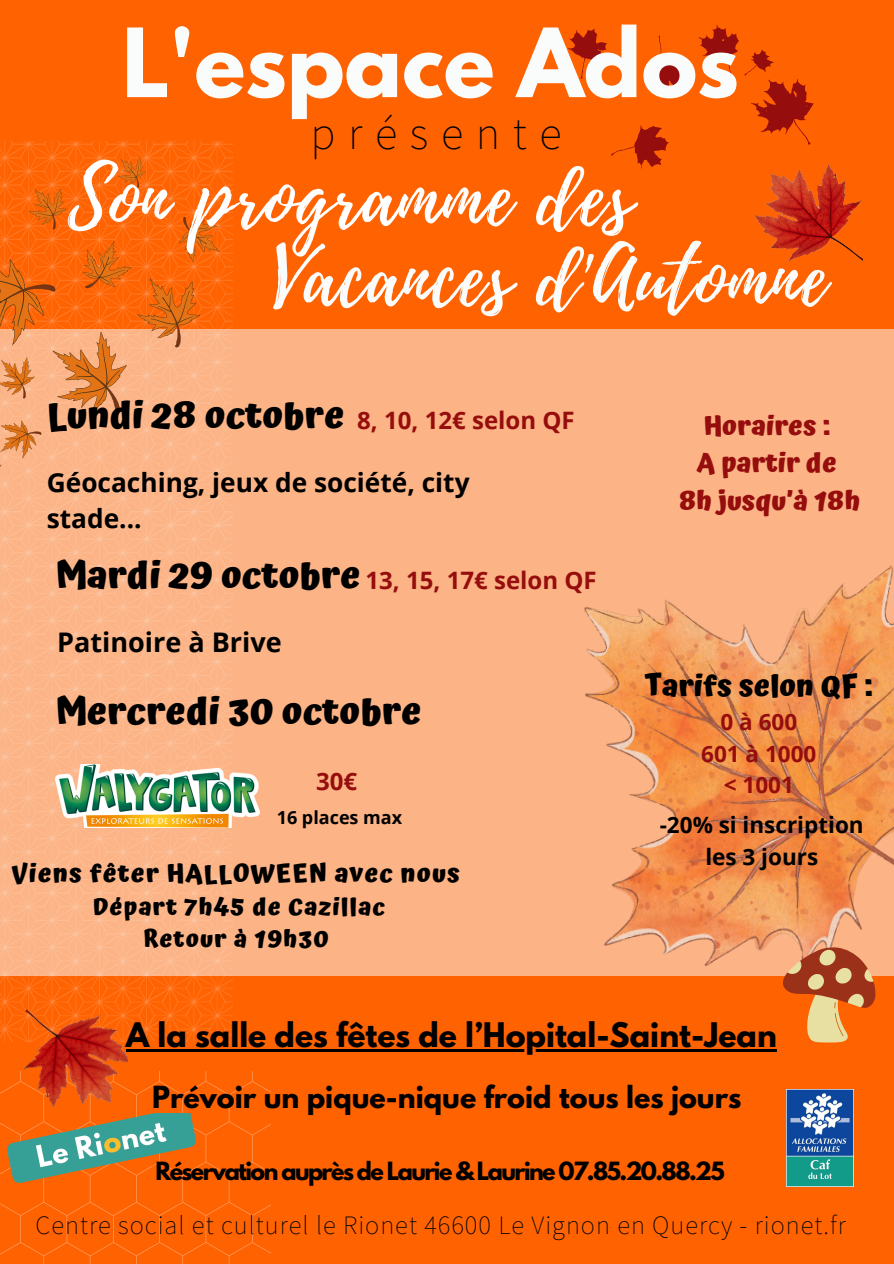
<style>
.page{position:relative;width:894px;height:1264px;background:#fff}
.page>*{position:absolute;margin:0;border:0;box-sizing:border-box;transform-origin:0 0}
.t1{font:700 84.3px "League Spartan";color:#fafcfc}
.t2{font:79.65px "Playlist Script";letter-spacing:.02em;color:#fafcfc}
.t3{font:79.65px "Playlist Script";letter-spacing:.02em;color:#fff}
.t4{font:200 42px "Source Han Sans JP";letter-spacing:.3em;color:#000}
.t5{font:700 37.5px "Atma";color:#000}
.t6{font:700 30px "League Spartan";color:#000}
.t7{font:700 30px "Atma";color:#000}
.t8{font:700 27px "League Spartan";color:#000}
.t9{font:700 27px/37.2px "Atma";color:#960d0d;text-align:center}
.t10{font:700 27px "Open Sans";color:#000}
.t11{font:700 26.25px/36px "Open Sans";color:#000}
.t12{font:700 25.5px "Atma";letter-spacing:.04em;color:#000}
.t13{font:200 24px "Source Han Sans JP";letter-spacing:.04em;color:#000}
.t14{font:700 24px "Open Sans";color:#960d0d}
.t15{font:700 24px/32.7px "Atma";letter-spacing:.04em;color:#000;text-align:center}
.t16{font:700 22.5px/31.5px "Open Sans";color:#000;text-align:center}
.t17{font:700 22.5px "Open Sans";color:#960d0d}
.t18{font:700 22.2px "League Spartan";letter-spacing:-.07em;color:#000}
.t19{font:700 18px "Open Sans";color:#000}
</style>
<div class="page">
<div style="left:0;top:0;width:893px;height:1263px;background:#ff6200"></div>
<img style="left:0;top:141px;width:233px;height:900px">
<img style="left:0;top:1071px;width:271px;height:192px">
<div style="left:0;top:329px;width:893px;height:647px;background:#fcb385"></div>
<img style="left:7px;top:1113px;width:188px;height:69px">
<svg style="left:0;top:420px;width:42px;height:65px"></svg>
<svg style="left:0;top:157px;width:220px;height:256px"></svg>
<svg style="left:568px;top:25px;width:245px;height:143px"></svg>
<img style="left:754px;top:165px;width:108px;height:97px">
<img style="left:584px;top:565px;width:309px;height:402px">
<svg style="left:782px;top:946px;width:93px;height:96px"></svg>
<img style="left:55px;top:764px;width:204px;height:63px">
<hr style="left:126px;top:1049px;width:650px;height:2px;background:#000">
<img style="left:18px;top:1007px;width:113px;height:105px">
<img style="left:786px;top:1089px;width:66px;height:97px">
<p class="t1" style="left:122px;top:21px;width:618px">L'espace Ados</p>
<p class="t4" style="left:310px;top:100px;width:252px">présente</p>
<h2 class="t3" style="left:68px;top:141px;width:566px">Son programme des</h2>
<p class="t2" style="left:273px;top:221px;width:554px">Vacances d'Automne</p>
<h6 class="t5" style="left:47px;top:393px;width:299px">Lundi 28 octobre</h6>
<p class="t14" style="left:357px;top:404px;width:219px">8, 10, 12€ selon QF</p>
<p class="t11" style="left:47px;top:463px;width:424px">Géocaching, jeux de société, city stade...</p>
<h4 class="t5" style="left:55px;top:553px;width:307px">Mardi 29 octobre</h4>
<p class="t14" style="left:365px;top:563px;width:233px">13, 15, 17€ selon QF</p>
<h4 class="t10" style="left:57px;top:622px;width:226px">Patinoire à Brive</h4>
<h6 class="t5" style="left:55px;top:689px;width:367px">Mercredi 30 octobre</h6>
<p class="t14" style="left:316px;top:764px;width:43px">30€</p>
<p class="t19" style="left:277px;top:805px;width:127px">16 places max</p>
<p class="t12" style="left:12px;top:858px;width:449px">Viens fêter HALLOWEEN avec nous</p>
<p class="t15" style="left:93px;top:890px;width:293px">Départ 7h45 de Cazillac<br>Retour à 19h30</p>
<h6 class="t9" style="left:678px;top:407px;width:183px">Horaires :<br>A partir de<br>8h jusqu’à 18h</h6>
<h6 class="t7" style="left:644px;top:668px;width:230px">Tarifs selon QF :</h6>
<h5 class="t17" style="left:720px;top:706px;width:78px">0 à 600</h5>
<p class="t17" style="left:701px;top:738px;width:117px">601 à 1000</p>
<p class="t17" style="left:723px;top:769px;width:71px">&lt; 1001</p>
<p class="t16" style="left:659px;top:808px;width:205px">-20% si inscription les 3 jours</p>
<p class="t6" style="left:126px;top:1020px;width:652px">A la salle des fêtes de l’Hopital-Saint-Jean</p>
<p class="t8" style="left:152px;top:1083px;width:590px">Prévoir un pique-nique froid tous les jours</p>
<p class="t18" style="left:155px;top:1160px;width:570px">Réservation auprès de Laurie &amp; Laurine 07.85.20.88.25</p>
<p class="t13" style="left:35px;top:1205px;width:811px">Centre social et culturel le Rionet 46600 Le Vignon en Quercy - rionet.fr</p>
</div>
